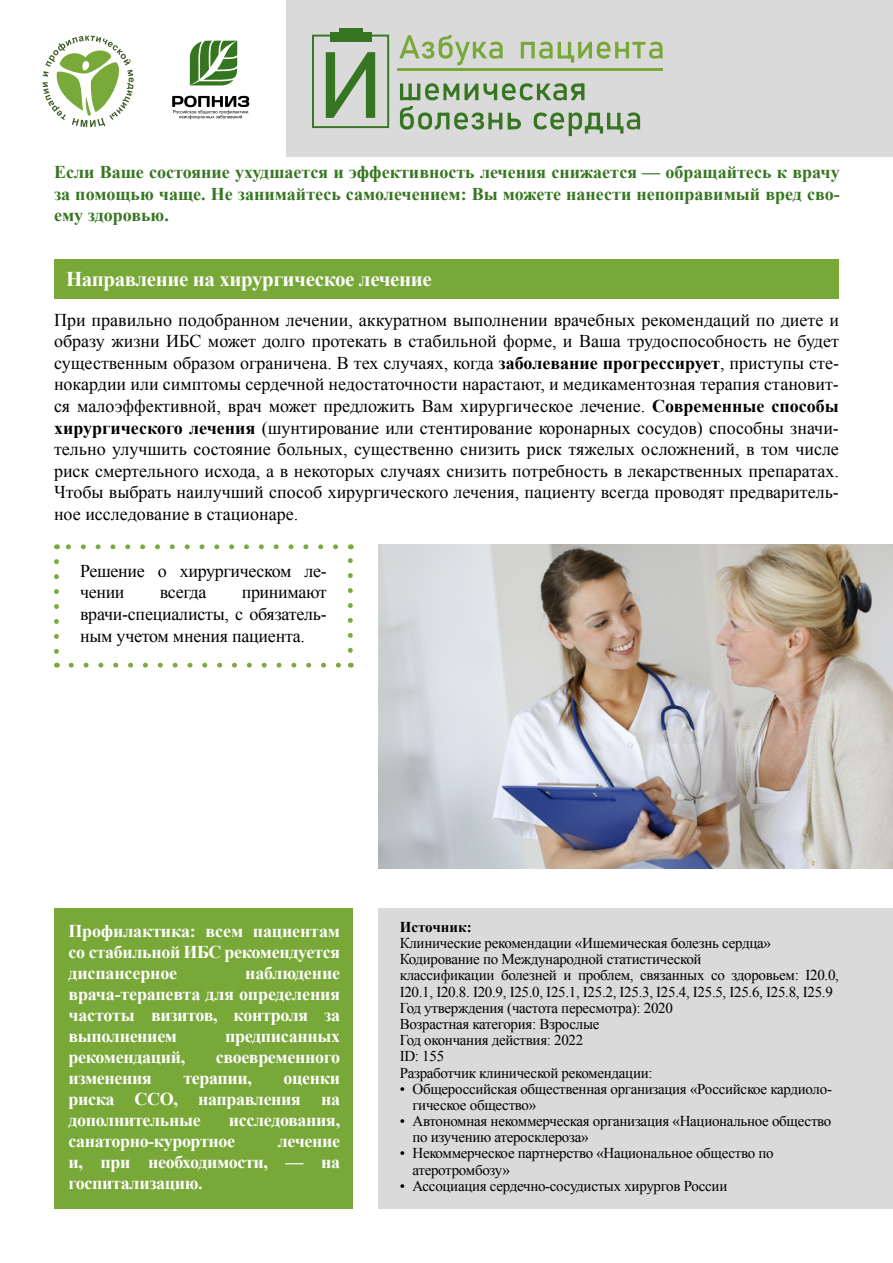
<style>
.page{position:relative;width:893px;height:1263px;background:#fff}
.page>*{position:absolute;margin:0;border:0;box-sizing:border-box;transform-origin:0 0}
.t1{font:700 21px "Times New Roman";letter-spacing:-.02em;color:#fff}
.t2{font:18px/21.6px "Times New Roman";letter-spacing:-.015em;color:#000;text-align:justify}
.t3{font:700 18px/21px "Times New Roman";letter-spacing:-.02em;color:#fff;text-align:justify}
.t4{font:700 18px/21.6px "Times New Roman";color:#367521;text-align:justify}
.t5{font:15px/16.2px "Times New Roman";letter-spacing:-.02em;color:#000}
.t6{font:700 15px "Times New Roman";color:#000}
.s1{font-weight:700}
</style>
<div class="page">
<div style="left:287px;top:0;width:606px;height:157px;background:#dadada"></div>
<svg style="left:43px;top:36px;width:91px;height:91px"></svg>
<svg style="left:172px;top:96px;width:77px;height:23px"></svg>
<svg style="left:190px;top:41px;width:47px;height:44px"></svg>
<svg style="left:399px;top:35px;width:104px;height:30px"></svg>
<hr style="left:521px;top:42px;width:3px;height:16px;background:#78a838">
<svg style="left:524px;top:42px;width:7px;height:3px"></svg>
<svg style="left:531px;top:42px;width:4px;height:16px"></svg>
<svg style="left:539px;top:42px;width:14px;height:17px"></svg>
<hr style="left:558px;top:42px;width:3px;height:16px;background:#78a838">
<svg style="left:560px;top:42px;width:50px;height:21px"></svg>
<hr style="left:615px;top:42px;width:3px;height:16px;background:#78a838">
<svg style="left:617px;top:42px;width:46px;height:17px"></svg>
<div style="left:330px;top:32px;width:41px;height:10px;background:#367521"></div>
<div style="left:339px;top:28px;width:23px;height:5px;background:#367521"></div>
<hr style="left:400px;top:84px;width:3px;height:16px;background:#367521">
<hr style="left:402px;top:97px;width:17px;height:3px;background:#367521">
<svg style="left:408px;top:84px;width:4px;height:13px"></svg>
<hr style="left:417px;top:84px;width:3px;height:16px;background:#367521">
<svg style="left:425px;top:83px;width:34px;height:17px"></svg>
<svg style="left:465px;top:83px;width:119px;height:17px"></svg>
<svg style="left:400px;top:106px;width:84px;height:24px"></svg>
<svg style="left:488px;top:113px;width:4px;height:16px"></svg>
<svg style="left:490px;top:120px;width:9px;height:3px"></svg>
<hr style="left:499px;top:113px;width:3px;height:16px;background:#367521">
<svg style="left:508px;top:113px;width:13px;height:16px"></svg>
<svg style="left:534px;top:112px;width:69px;height:24px"></svg>
<hr style="left:607px;top:113px;width:3px;height:16px;background:#367521">
<svg style="left:609px;top:112px;width:31px;height:22px"></svg>
<hr style="left:397px;top:68px;width:266px;height:3px;background:#78a838">
<svg style="left:312px;top:35px;width:77px;height:93px"></svg>
<div style="left:378px;top:909px;width:515px;height:300px;background:#dadada"></div>
<div style="left:54px;top:259px;width:785px;height:39px;background:#78a838"></div>
<div style="left:54px;top:909px;width:299px;height:300px;background:#78a838"></div>
<svg style="left:71px;top:663px;width:270px;height:5px"></svg>
<svg style="left:66px;top:544px;width:270px;height:5px"></svg>
<svg style="left:54px;top:562px;width:5px;height:106px"></svg>
<svg style="left:348px;top:544px;width:5px;height:106px"></svg>
<img style="left:378px;top:544px;width:515px;height:324px">
<p class="t4" style="left:54px;top:161px;width:787px">Если Ваше состояние ухудшается и эффективность лечения снижается — обращайтесь к врачу за помощью чаще. Не занимайтесь самолечением: Вы можете нанести непоправимый вред сво&shy;ему здоровью.</p>
<p class="t1" style="left:66px;top:264px;width:367px">Направление на хирургическое лечение</p>
<p class="t2" style="left:54px;top:308px;width:786px">При правильно подобранном лечении, аккуратном выполнении врачебных рекомендаций по диете и образу жизни ИБС может долго протекать в стабильной форме, и Ваша трудоспособность не будет существенным образом ограничена. В тех случаях, когда <span class="s1">заболевание прогрессирует</span>, приступы сте&shy;нокардии или симптомы сердечной недостаточности нарастают, и медикаментозная терапия становит&shy;ся малоэффективной, врач может предложить Вам хирургическое лечение. <span class="s1">Современные способы хирургического лечения</span> (шунтирование или стентирование коронарных сосудов) способны значи&shy;тельно улучшить состояние больных, существенно снизить риск тяжелых осложнений, в том числе риск смертельного исхода, а в некоторых случаях снизить потребность в лекарственных препаратах.<br>Чтобы выбрать наилучший способ хирургического лечения, пациенту всегда проводят предваритель&shy;ное исследование в стационаре.</p>
<p class="t2" style="left:80px;top:560px;width:248px">Решение о хирургическом ле&shy;чении</p>
<p class="t2" style="left:160px;top:581px;width:48px">всегда</p>
<p class="t2" style="left:80px;top:581px;width:248px;text-indent:162px">принимают врачи-специалисты, с обязатель&shy;ным учетом мнения пациента.</p>
<p class="t3" style="left:68px;top:920px;width:273px">Профилактика: всем пациентам со стабильной ИБС рекомендуется диспансерное</p>
<p class="t3" style="left:68px;top:962px;width:273px;text-indent:177px">наблюдение врача-терапевта для определения частоты визитов, контроля за выполнением</p>
<p class="t3" style="left:225px;top:1025px;width:117px">предписанных</p>
<p class="t3" style="left:68px;top:1046px;width:118px">рекомендаций,</p>
<p class="t3" style="left:216px;top:1046px;width:126px">своевременного</p>
<p class="t3" style="left:68px;top:1067px;width:85px">изменения</p>
<p class="t3" style="left:183px;top:1067px;width:70px">терапии,</p>
<p class="t3" style="left:68px;top:1067px;width:273px;text-indent:215px">оценки риска ССО, направления на дополнительные</p>
<p class="t3" style="left:68px;top:1109px;width:273px;text-indent:160px">исследования, санаторно-курортное</p>
<p class="t3" style="left:68px;top:1130px;width:273px;text-indent:209px">лечение и, при необходимости, — на госпитализацию.</p>
<p class="t6" style="left:400px;top:916px;width:73px">Источник:</p>
<p class="t5" style="left:400px;top:935px;width:441px">Клинические рекомендации «Ишемическая болезнь сердца» Кодирование по Международной статистической<br>классификации болезней и проблем, связанных со здоровьем: I20.0, I20.1, I20.8. I20.9, I25.0, I25.1, I25.2, I25.3, I25.4, I25.5, I25.6, I25.8, I25.9<br>Год утверждения (частота пересмотра): 2020<br>Возрастная категория: Взрослые<br>Год окончания действия: 2022<br>ID: 155<br>Разработчик клинической рекомендации:</p>
<p class="t5" style="left:412px;top:1080px;width:421px;text-indent:-13px">• Общероссийская общественная организация «Российское кардиоло&shy;гическое общество»</p>
<p class="t5" style="left:412px;top:1113px;width:420px;text-indent:-13px">• Автономная некоммерческая организация «Национальное общество по изучению атеросклероза»</p>
<p class="t5" style="left:412px;top:1145px;width:363px;text-indent:-13px">• Некоммерческое партнерство «Национальное общество по атеротромбозу»</p>
<p class="t5" style="left:400px;top:1177px;width:329px">• Ассоциация сердечно-сосудистых хирургов России</p>
</div>
